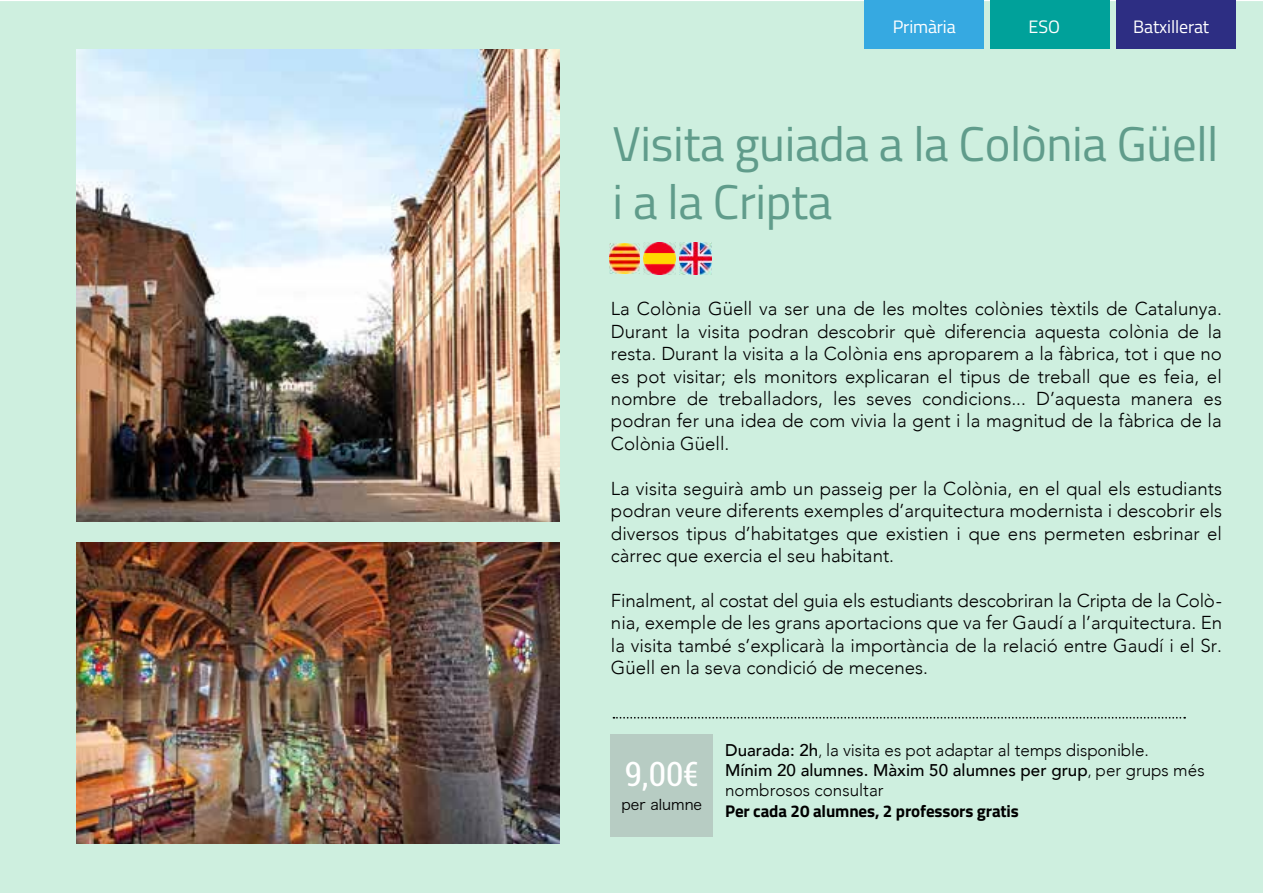
<style>
.page{position:relative;width:1263px;height:893px;background:#fff}
.page>*{position:absolute;margin:0;border:0;box-sizing:border-box;transform-origin:0 0}
.t1{font:48.75px/58.5px "Titillium Web";letter-spacing:-.01em;color:#609c8b}
.t2{font:condensed 33.45px "Roboto";color:#fff}
.t3{font:300 18.75px/22.4px "Avenir";color:#000;text-align:justify}
.t4{font:18px "Titillium Web";letter-spacing:-.01em;color:#fff}
.t5{font:300 17.1px "Avenir";letter-spacing:-.005em;color:#000}
.t6{font:500 16.95px "Avenir";color:#000}
.t7{font:700 16.95px "Titillium Web";letter-spacing:-.01em;color:#000}
.t8{font:14.55px "Hiragino Sans GB W3";color:#000}
.s1{font-weight:500;font-size:16.95px}
.s2{font-size:14.85px}
.s3{font-weight:300;font-size:14.85px}
.s4{font-weight:300;font-size:17.1px}
</style>
<div class="page">
<div style="left:0;top:1px;width:1263px;height:892px;background:#ceefdf"></div>
<img style="left:76px;top:542px;width:483px;height:301px">
<div style="left:610px;top:734px;width:103px;height:103px;background:#b7ccc3"></div>
<svg style="left:613px;top:717px;width:572px;height:2px"></svg>
<img style="left:76px;top:49px;width:483px;height:472px">
<div style="left:1117px;top:0;width:119px;height:49px;background:#2d2e83"></div>
<div style="left:990px;top:0;width:120px;height:49px;background:#00a19a"></div>
<div style="left:864px;top:0;width:119px;height:49px;background:#36a9e1"></div>
<img style="left:610px;top:243px;width:30px;height:31px">
<img style="left:644px;top:243px;width:31px;height:31px">
<img style="left:679px;top:243px;width:32px;height:31px">
<p class="t4" style="left:893px;top:14px;width:65px">Primària</p>
<p class="t4" style="left:1028px;top:14px;width:33px">ESO</p>
<p class="t4" style="left:1133px;top:14px;width:77px">Batxillerat</p>
<h1 class="t1" style="left:613px;top:112px;width:607px">Visita guiada a la Colònia Güell i a la Cripta</h1>
<p class="t3" style="left:611px;top:298px;width:613px">La Colònia Güell va ser una de les moltes colònies tèxtils de Catalunya.<br>Durant la visita podran descobrir què diferencia aquesta colònia de la resta. Durant la visita a la Colònia ens aproparem a la fàbrica, tot i que no es pot visitar; els monitors explicaran el tipus de treball que es feia, el nombre de treballadors, les seves condicions... D’aquesta manera es podran fer una idea de com vivia la gent i la magnitud de la fàbrica de la Colònia Güell.</p>
<p class="t3" style="left:611px;top:477px;width:613px">La visita seguirà amb un passeig per la Colònia, en el qual els estudiants podran veure diferents exemples d’arquitectura modernista i descobrir els diversos tipus d’habitatges que existien i que ens permeten esbrinar el càrrec que exercia el seu habitant.</p>
<p class="t3" style="left:611px;top:589px;width:613px">Finalment, al costat del guia els estudiants descobriran la Cripta de la Colò&shy;nia, exemple de les grans aportacions que va fer Gaudí a l’arquitectura. En la visita també s’explicarà la importància de la relació entre Gaudí i el Sr.<br>Güell en la seva condició de mecenes.</p>
<h2 class="t2" style="left:625px;top:751px;width:76px">9,00€</h2>
<p class="t8" style="left:621px;top:795px;width:82px">per alumne</p>
<p class="t5" style="left:725px;top:739px;width:425px"><span class="s1">Duarada: 2h</span><span class="s2">,</span> la visita es pot adaptar al temps disponible.</p>
<p class="t6" style="left:725px;top:755px;width:481px">Mínim 20 alumnes. Màxim 50 alumnes per grup<span class="s3">,</span> <span class="s4">per grups més</span></p>
<p class="t5" style="left:725px;top:780px;width:160px">nombrosos consultar</p>
<p class="t7" style="left:725px;top:798px;width:295px">Per cada 20 alumnes, 2 professors gratis</p>
</div>
